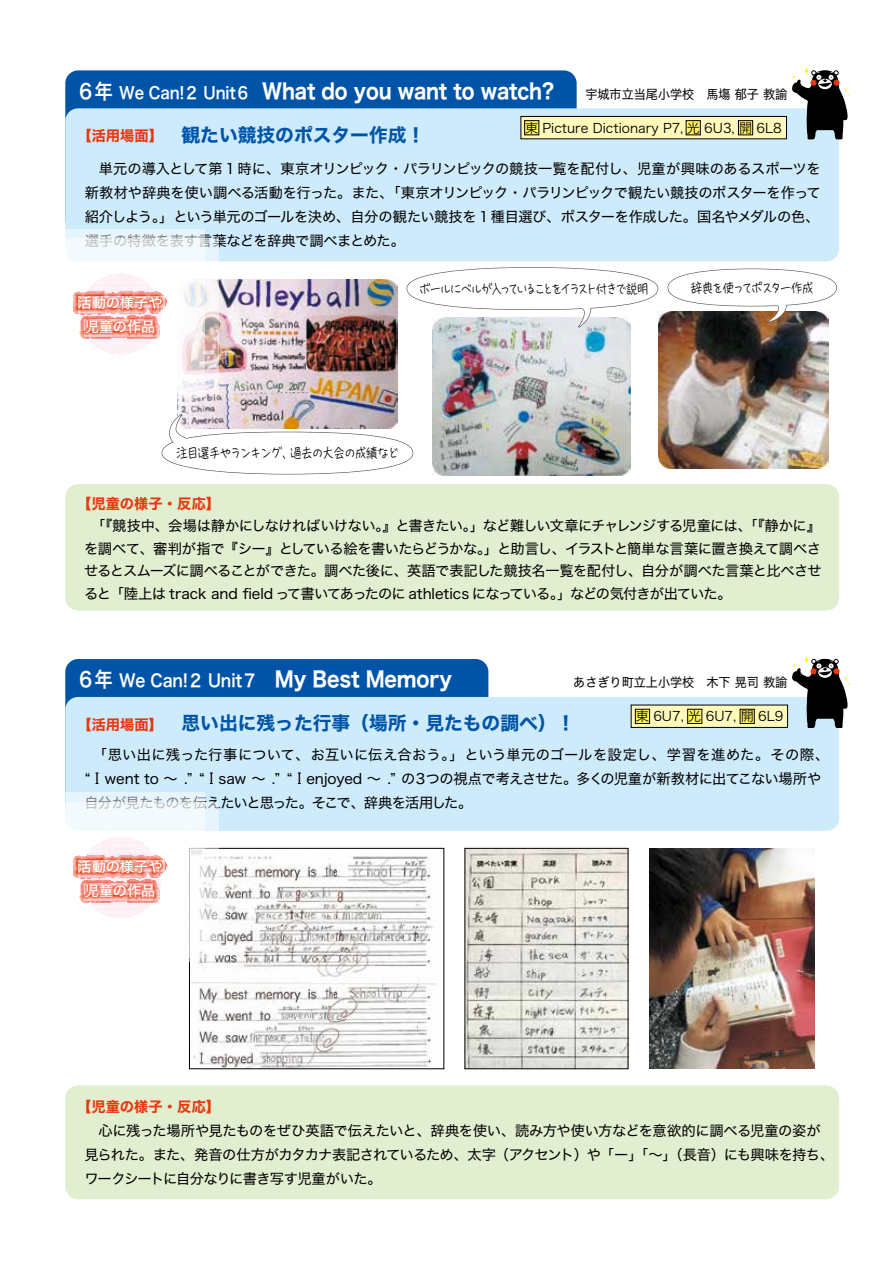
<style>
.page{position:relative;width:893px;height:1263px;background:#fff}
.page>*{position:absolute;margin:0;border:0;box-sizing:border-box;transform-origin:0 0}
.t1{font:21px "Hira Kaku Std W7";letter-spacing:-.005em;color:#fff;scale:.88 1}
.t2{font:21px "Hira Kaku Std W7";letter-spacing:-.005em;color:#fff;scale:.9 1}
.t3{font:20.55px "Hira Kaku Std W6";color:#fff;scale:.9 1}
.t4{font:18.75px "Hira Kaku Std W7";color:#0054a7}
.t5{font:17.4px "Hira Kaku Std W6";letter-spacing:-.01em;color:#fff;scale:.9 1}
.t6{font:16.5px "Hira Kaku Std W6";letter-spacing:-.01em;color:#fff;scale:.9 1}
.t7{font:14.25px/24px "Hira Kaku Std W4";letter-spacing:-.03em;color:#000;text-align:justify}
.t8{font:14.25px/24px "Hira Kaku Std W4";letter-spacing:-.01em;color:#000}
.t9{font:14.25px "Hira Kaku Std W7";letter-spacing:.005em;color:#e8380d}
.t10{font:14.25px/24px "Hira Kaku Std W5";color:#fff;text-align:center}
.t11{font:13.65px "Cook Hand Std R";letter-spacing:-.24em;color:#000;scale:.88 1}
.t12{font:13.65px "Cook Hand Std R";letter-spacing:-.14em;color:#000;scale:.88 1}
.t13{font:13.65px "Cook Hand Std R";letter-spacing:-.095em;color:#000;scale:.88 1}
.t14{font:13.05px "Hira Kaku Std W3";color:#000}
.t15{font:12.75px "Hira Kaku Std W4";color:#000;scale:.95 1}
.s1{font-family:"Bell Gothic Std";font-weight:700;font-size:15.6px}
</style>
<div class="page">
<div style="left:65px;top:70px;width:512px;height:162px;background:#0054a7;border-radius:13px"></div>
<div style="left:65px;top:108px;width:774px;height:153px;background:#ceebfb;border-radius:13px"></div>
<div style="left:65px;top:484px;width:774px;height:127px;background:#e1eecf;border-radius:13px"></div>
<img style="left:177px;top:280px;width:221px;height:148px">
<img style="left:432px;top:318px;width:198px;height:157px">
<img style="left:659px;top:311px;width:169px;height:158px">
<svg style="left:791px;top:67px;width:58px;height:72px"></svg>
<div style="left:521px;top:116px;width:265px;height:23px;background:#fffabc"></div>
<div style="left:521px;top:116px;width:266px;height:23px;border:1px solid #000"></div>
<div style="left:686px;top:121px;width:14px;height:14px;background:#fff462"></div>
<div style="left:686px;top:120px;width:15px;height:15px;border:1px solid #000"></div>
<div style="left:525px;top:121px;width:14px;height:14px;background:#fff462"></div>
<div style="left:524px;top:120px;width:15px;height:15px;border:1px solid #000"></div>
<div style="left:738px;top:121px;width:15px;height:14px;background:#fff462"></div>
<div style="left:738px;top:120px;width:15px;height:15px;border:1px solid #000"></div>
<div style="left:65px;top:659px;width:423px;height:162px;background:#0054a7;border-radius:13px"></div>
<div style="left:65px;top:697px;width:774px;height:134px;background:#ceebfb;border-radius:13px"></div>
<div style="left:65px;top:1085px;width:774px;height:114px;background:#e1eecf;border-radius:13px"></div>
<img style="left:191px;top:856px;width:246px;height:211px">
<div style="left:189px;top:848px;width:255px;height:221px;border:1px solid #000"></div>
<img style="left:467px;top:850px;width:159px;height:217px">
<img style="left:649px;top:848px;width:166px;height:221px">
<svg style="left:792px;top:655px;width:57px;height:73px"></svg>
<img style="left:66px;top:793px;width:138px;height:168px">
<img style="left:65px;top:802px;width:154px;height:155px">
<img style="left:65px;top:229px;width:139px;height:168px">
<img style="left:65px;top:239px;width:154px;height:154px">
<div style="left:631px;top:705px;width:157px;height:22px;background:#fffabc"></div>
<div style="left:631px;top:705px;width:157px;height:23px;border:1px solid #000"></div>
<div style="left:635px;top:709px;width:15px;height:14px;background:#fff462"></div>
<div style="left:635px;top:709px;width:15px;height:15px;border:1px solid #000"></div>
<div style="left:688px;top:709px;width:14px;height:14px;background:#fff462"></div>
<div style="left:687px;top:709px;width:15px;height:15px;border:1px solid #000"></div>
<div style="left:740px;top:709px;width:14px;height:14px;background:#fff462"></div>
<div style="left:740px;top:709px;width:15px;height:15px;border:1px solid #000"></div>
<svg style="left:167px;top:413px;width:23px;height:33px"></svg>
<div style="left:162px;top:432px;width:251px;height:42px;background:#fff;border-radius:50%"></div>
<svg style="left:571px;top:307px;width:22px;height:21px"></svg>
<div style="left:407px;top:268px;width:251px;height:41px;background:#fff;border-radius:50%"></div>
<svg style="left:767px;top:304px;width:24px;height:19px"></svg>
<div style="left:668px;top:269px;width:168px;height:37px;background:#fff;border-radius:50%"></div>
<h2 class="t3" style="left:76px;top:75px;width:42px">６年</h2>
<p class="t9" style="left:78px;top:125px;width:87px">【活用場面【</p>
<p class="t7" style="left:85px;top:157px;width:737px">　単元の導入として第１時に、東京オリンピック・パラリンピックの競技一覧を配付し、児童が興味のあるスポーツを新教材や辞典を使い調べる活動を行った。また、「東京オリンピック・パラリンピックで観たい競技のポスターを作って紹介しよう。」という単元のゴールを決め、自分の観たい競技を１種目選び、ポスターを作成した。国名やメダルの色、選手の特徴を表す言葉などを辞典で調べまとめた。</p>
<h1 class="t1" style="left:262px;top:74px;width:333px">What do you want to watch?</h1>
<p class="t6" style="left:119px;top:80px;width:147px">We Can ２! Unit６</p>
<p class="t15" style="left:585px;top:84px;width:214px">宇城市立当尾小学校　馬塲郁子教諭</p>
<p class="t14" style="left:525px;top:118px;width:258px">東 Picture Dictionary P7, 光 6U3, 開 6L8</p>
<h3 class="t4" style="left:182px;top:120px;width:245px">観たい競技のポスター作成！</h3>
<p class="t10" style="left:77px;top:291px;width:87px">活動の様子や児童の作品</p>
<p class="t11" style="left:419px;top:281px;width:263px">ボールにベルが入っていることをイラスト付きで説明</p>
<p class="t12" style="left:690px;top:280px;width:142px">辞典を使ってポスター作成</p>
<p class="t12" style="left:176px;top:444px;width:135px">注目選手やランキング、</p>
<p class="t13" style="left:290px;top:444px;width:126px">過去の大会の成績など</p>
<p class="t9" style="left:77px;top:492px;width:144px">【児童の様子・反応【</p>
<p class="t7" style="left:84px;top:514px;width:739px;line-height:22.5px">　「『競技中、会場は静かにしなければいけない。』と書きたい。」など難しい文章にチャレンジする児童には、「『静かに『を調べて、審判が指で『シー』としている絵を書いたらどうかな。」と助言し、イラストと簡単な言葉に置き換えて調べさせるとスムーズに調べることができた。調べた後に、英語で表記した競技名一覧を配付し、自分が調べた言葉と比べさせると「陸上は track and field って書いてあったのに athletics になっている。」などの気付きが出ていた。</p>
<h2 class="t3" style="left:76px;top:664px;width:42px">６年</h2>
<p class="t9" style="left:78px;top:713px;width:87px">【活用場面【</p>
<p class="t8" style="left:84px;top:743px;width:746px">　「思い出に残った行事について、お互いに伝え合おう。」という単元のゴールを設定し、学習を進めた。その際、“ <span class="s1">I</span> went to ～ .” “ <span class="s1">I</span> saw ～ .” “ <span class="s1">I</span> enjoyed ～ ”. の３つの視点で考えさせた。多くの児童が新教材に出てこない場所や自分が見たものを伝えたいと思った。そこで、辞典を活用した。</p>
<h1 class="t2" style="left:275px;top:663px;width:198px">My Best Memory</h1>
<p class="t5" style="left:119px;top:667px;width:155px">We Can ２! Unit７</p>
<p class="t15" style="left:573px;top:673px;width:227px">あさぎり町立上小学校　木下晃司教諭</p>
<p class="t14" style="left:636px;top:707px;width:149px">東 6U7, 光 6U7, 開 6L9</p>
<h3 class="t4" style="left:182px;top:708px;width:395px">思い出に残った行事（場所・見たもの調べ）！</h3>
<p class="t10" style="left:77px;top:855px;width:87px">活動の様子や児童の作品</p>
<p class="t9" style="left:77px;top:1096px;width:144px">【児童の様子・反応【</p>
<p class="t7" style="left:84px;top:1119px;width:751px;text-align:left;text-indent:14px">心に残った場所や見たものをぜひ英語で伝えたいと、辞典を使い、読み方や使い方などを意欲的に調べる児童の姿が見られた。また、発音の仕方がカタカナ表記されているため、太字（アクセント）や「ー」「～」（長音）にも興味を持ち、ワークシートに自分なりに書き写す児童がいた。</p>
</div>
